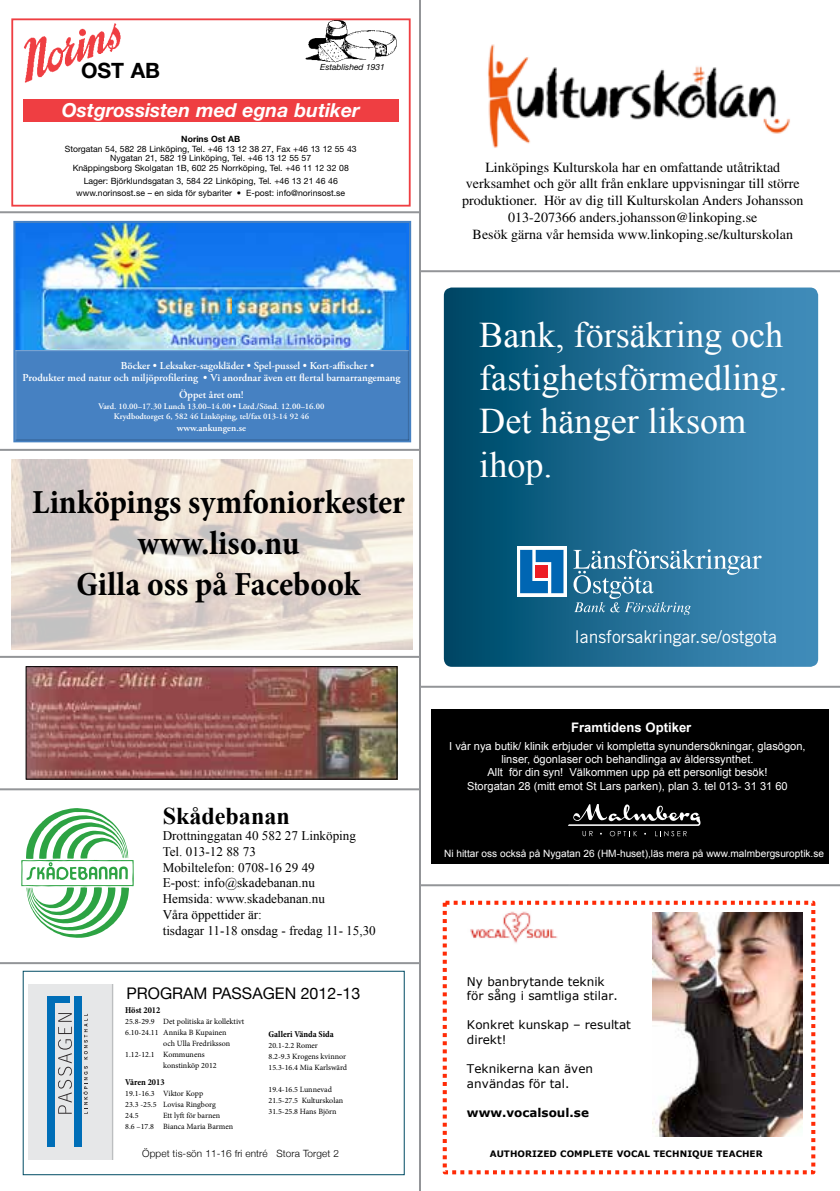
<style>
.page{position:relative;width:840px;height:1191px;background:#fff}
.page>*{position:absolute;margin:0;border:0;box-sizing:border-box;transform-origin:0 0}
.t1{font:36px/43.4px "Times New Roman";color:#fff}
.t2{font:700 condensed 34px/40.8px "Minion Pro";color:#000;text-align:center}
.t3{font:700 24px "Times New Roman";color:#000}
.t4{font:700 21.2px "Helvetica Neue";color:#000}
.t5{font:italic 700 19.4px "Helvetica Neue";color:#fff}
.t6{font:17.6px "Trade Gothic LT Std";color:#fff}
.t7{font:16px "Helvetica Neue";color:#000}
.t8{font:14px/16.8px "Times";color:#000;text-align:center}
.t9{font:13.2px/15.8px "Times New Roman";color:#000}
.t10{font:700 13px "Arial";color:#fff}
.t11{font:12px/14.6px "Verdana";color:#000}
.t12{font:700 12px "Verdana";color:#000}
.t13{font:11px/13.2px "Arial";color:#fff;text-align:center}
.t14{font:600 10.6px/12.8px "Adobe Garamond Pro";color:#fff}
.t15{font:10px "Arial";color:#fff}
.t16{font:300 10px "Helvetica Neue";letter-spacing:.01em;color:#000}
.t17{font:600 9.6px "Adobe Garamond Pro";color:#fff}
.t18{font:700 condensed 9px "Minion Pro";color:#000}
.t19{font:700 8.8px "Verdana";letter-spacing:.005em;color:#000}
.t20{font:8.6px/9.6px "Helvetica Neue";color:#000;text-align:center}
.t21{font:600 8.6px/10.2px "Adobe Garamond Pro";color:#fff;text-align:center}
.t22{font:700 8.6px "Helvetica Neue";color:#000}
.t23{font:italic 8.4px "Helvetica Neue";color:#000}
.t24{font:8px/11px "Minion Pro";color:#000}
</style>
<div class="page">
<img style="left:11px;top:459px;width:401px;height:190px">
<div style="left:431px;top:709px;width:397px;height:154px;background:#000"></div>
<svg style="left:568px;top:804px;width:132px;height:32px"></svg>
<svg style="left:23px;top:62px;width:376px;height:60px"></svg>
<img style="left:23px;top:23px;width:100px;height:61px">
<img style="left:305px;top:21px;width:92px;height:41px">
<div style="left:23px;top:100px;width:375px;height:22px;background:#ef3e42"></div>
<div style="left:11px;top:18px;width:399px;height:189px;border:2px solid #ef3e42"></div>
<hr style="left:419px;top:0;width:2px;height:1191px;background:#939598">
<hr style="left:0;top:211px;width:420px;height:2px;background:#939598">
<hr style="left:420px;top:270px;width:419px;height:2px;background:#939598">
<hr style="left:420px;top:686px;width:419px;height:2px;background:#939598">
<hr style="left:420px;top:884px;width:419px;height:2px;background:#939598">
<hr style="left:0;top:962px;width:419px;height:2px;background:#939598">
<hr style="left:0;top:449px;width:419px;height:2px;background:#939598">
<hr style="left:0;top:656px;width:419px;height:2px;background:#939598">
<hr style="left:0;top:788px;width:420px;height:2px;background:#939598">
<svg style="left:21px;top:808px;width:113px;height:129px"></svg>
<img style="left:488px;top:44px;width:302px;height:104px">
<svg style="left:442px;top:900px;width:374px;height:275px"></svg>
<img style="left:652px;top:912px;width:150px;height:225px">
<div style="left:13px;top:348px;width:400px;height:95px;background:#4681c2"></div>
<img style="left:16px;top:224px;width:392px;height:126px">
<img style="left:199px;top:296px;width:22px;height:25px">
<img style="left:224px;top:296px;width:7px;height:20px">
<div style="left:13px;top:221px;width:398px;height:221px;border:2px solid #4681c2"></div>
<div style="left:23px;top:970px;width:381px;height:205px;border:1px solid #004c64"></div>
<svg style="left:28px;top:984px;width:85px;height:175px;background:#dddfe1"></svg>
<div style="left:48px;top:996px;width:7px;height:151px;background:#006eb7"></div>
<div style="left:48px;top:996px;width:22px;height:7px;background:#006eb7"></div>
<div style="left:74px;top:996px;width:8px;height:151px;background:#006eb7"></div>
<svg style="left:817px;top:291px;width:2px;height:372px"></svg>
<svg style="left:443px;top:287px;width:374px;height:380px;background:#216d93"></svg>
<div style="left:516px;top:546px;width:50px;height:50px;background:linear-gradient(to right,#fff,#fff)"></div>
<svg style="left:520px;top:550px;width:43px;height:43px;background:#3b75b1"></svg>
<svg style="left:573px;top:549px;width:188px;height:66px;background:#4889ac"></svg>
<img style="left:28px;top:668px;width:367px;height:109px">
<div style="left:26px;top:666px;width:371px;height:113px;border:1px solid #000"></div>
<h3 class="t4" style="left:81px;top:57px;width:81px">OST AB</h3>
<p class="t23" style="left:320px;top:62px;width:66px">Established 1931</p>
<h3 class="t5" style="left:62px;top:98px;width:299px">Ostgrossisten med egna butiker</h3>
<p class="t22" style="left:181px;top:134px;width:60px">Norins Ost AB</p>
<p class="t20" style="left:65px;top:144px;width:293px">Storgatan 54, 582 28 Linköping, Tel. +46 13 12 38 27, Fax +46 13 12 55 43<br>Nygatan 21, 582 19 Linköping, Tel. +46 13 12 55 57<br>Knäppingsborg Skolgatan 1B, 602 25 Norrköping, Tel. +46 11 12 32 08</p>
<p class="t20" style="left:76px;top:174px;width:270px;line-height:12.6px">Lager: Björklundsgatan 3, 584 22 Linköping, Tel. +46 13 21 46 46 www.norinsost.se – en sida för sybariter • E-post: info@norinsost.se</p>
<h3 class="t14" style="left:23px;top:359px;width:379px;text-indent:98px">Böcker • Leksaker-sagokläder • Spel-pussel • Kort-affischer •<br>Produkter med natur och miljöprofilering • Vi anordnar även ett flertal barnarrangemang</h3>
<h3 class="t14" style="left:179px;top:389px;width:66px">Öppet året om!</h3>
<p class="t21" style="left:99px;top:401px;width:227px">Vard. 10.00–17.30 Lunch 13.00–14.00 • Lörd./Sönd. 12.00–16.00<br>Krydbodtorget 6, 582 46 Linköping, tel/fax 013-14 92 46</p>
<p class="t17" style="left:177px;top:422px;width:71px">www.ankungen.se</p>
<h2 class="t2" style="left:32px;top:483px;width:374px">Linköpings symfoniorkester www.liso.nu<br>Gilla oss på Facebook</h2>
<h3 class="t3" style="left:163px;top:802px;width:129px">Skådebanan</h3>
<h3 class="t9" style="left:163px;top:827px;width:214px">Drottninggatan 40 582 27 Linköping<br>Tel. 013-12 88 73<br>Mobiltelefon: 0708-16 29 49<br>E-post: info@skadebanan.nu<br>Hemsida: www.skadebanan.nu<br>Våra öppettider är:<br>tisdagar 11-18 onsdag - fredag 11- 15,30</h3>
<h3 class="t7" style="left:126px;top:984px;width:235px">PROGRAM PASSAGEN 2012-13</h3>
<p class="t18" style="left:125px;top:1004px;width:37px">Höst 2012</p>
<p class="t24" style="left:125px;top:1016px;width:120px">25.8-29.9 Det politiska är kollektivt</p>
<p class="t24" style="left:125px;top:1027px;width:103px">6.10-24.11 Annika B Kupainen</p>
<p class="t24" style="left:163px;top:1038px;width:68px">och Ulla Fredriksson</p>
<p class="t24" style="left:125px;top:1049px;width:81px">1.12-12.1 Kommunens</p>
<p class="t24" style="left:163px;top:1060px;width:55px">konstinköp 2012</p>
<p class="t18" style="left:125px;top:1076px;width:41px">Våren 2013</p>
<p class="t24" style="left:125px;top:1088px;width:92px">19.1-16.3 Viktor Kopp<br>23.3 -25.5 Lovisa Ringborg<br>24.5</p>
<p class="t24" style="left:125px;top:1110px;width:109px;text-indent:38px">Ett lyft för barnen<br>8.6 –17.8 Bianca Maria Barmen</p>
<p class="t18" style="left:268px;top:1028px;width:67px">Galleri Vända Sida</p>
<p class="t24" style="left:268px;top:1040px;width:80px">20.1-2.2 Romer<br>8.2-9.3 Krogens kvinnor<br>15.3-16.4 Mia Karlswärd</p>
<p class="t24" style="left:268px;top:1084px;width:76px">19.4-16.5 Lunnevad<br>21.5-27.5 Kulturskolan<br>31.5-25.8 Hans Björn</p>
<p class="t16" style="left:142px;top:1147px;width:198px">Öppet tis-sön 11-16 fri entré Stora Torget 2</p>
<p class="t8" style="left:462px;top:158px;width:343px">Linköpings Kulturskola har en omfattande utåtriktad verksamhet och gör allt från enklare uppvisningar till större produktioner. Hör av dig till Kulturskolan Anders Johansson 013-207366 anders.johansson@linkoping.se<br>Besök gärna vår hemsida www.linkoping.se/kulturskolan</p>
<h1 class="t1" style="left:479px;top:312px;width:309px">Bank, försäkring och fastighetsförmedling.<br>Det hänger liksom ihop.</h1>
<h3 class="t6" style="left:574px;top:626px;width:203px">lansforsakringar.se/ostgota</h3>
<h3 class="t10" style="left:571px;top:718px;width:122px">Framtidens Optiker</h3>
<p class="t13" style="left:449px;top:739px;width:358px">I vår nya butik/ klinik erbjuder vi kompletta synundersökningar, glasögon, linser, ögonlaser och behandlinga av ålderssynthet.<br>Allt för din syn! Välkommen upp på ett personligt besök!<br>Storgatan 28 (mitt emot St Lars parken), plan 3. tel 013- 31 31 60</p>
<p class="t15" style="left:444px;top:847px;width:381px">Ni hittar oss också på Nygatan 26 (HM-huset),läs mera på www.malmbergsuroptik.se</p>
<h3 class="t11" style="left:466px;top:974px;width:152px">Ny banbrytande teknik för sång i samtliga stilar.</h3>
<h3 class="t11" style="left:466px;top:1017px;width:165px">Konkret kunskap – resultat direkt!</h3>
<h3 class="t11" style="left:466px;top:1061px;width:127px">Teknikerna kan även användas för tal.</h3>
<h3 class="t12" style="left:466px;top:1107px;width:124px">www.vocalsoul.se</h3>
<p class="t19" style="left:489px;top:1150px;width:274px">AUTHORIZED COMPLETE VOCAL TECHNIQUE TEACHER</p>
</div>
